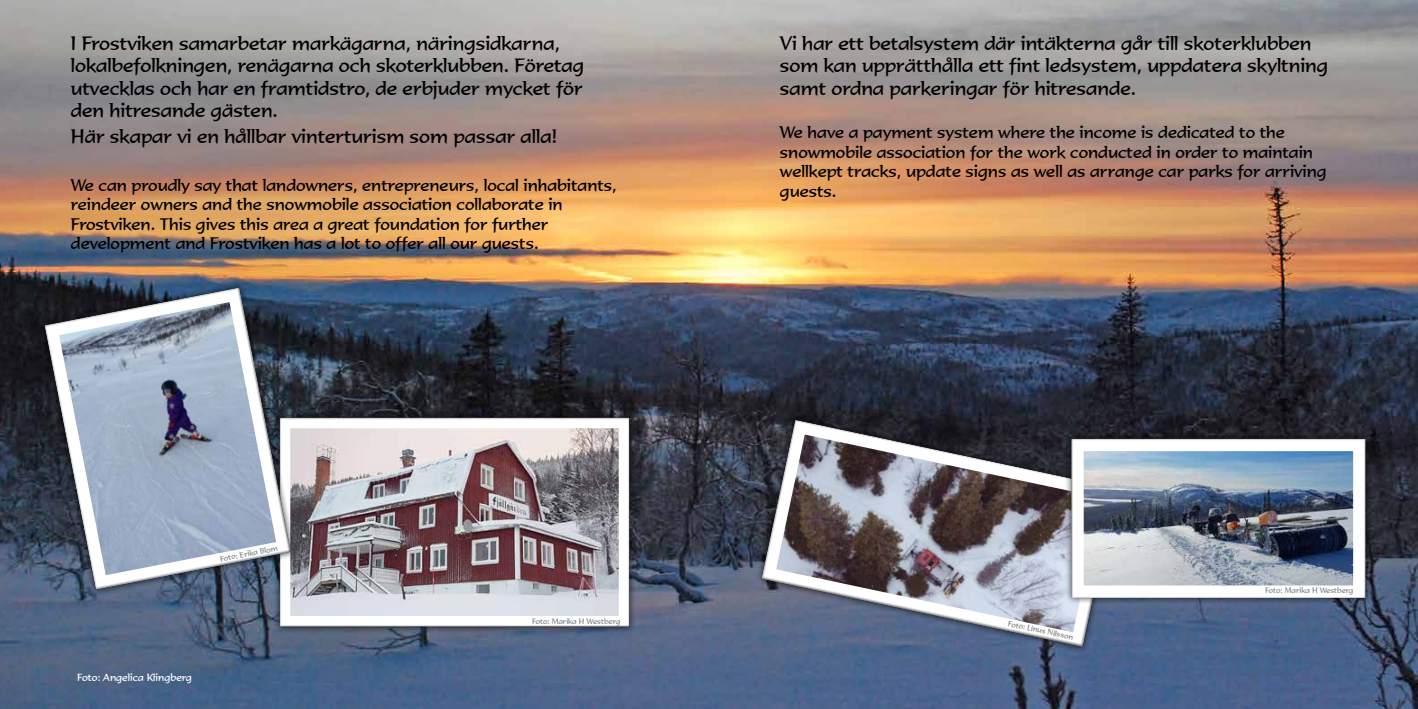
<style>
.page{position:relative;width:1418px;height:709px;background:#fff}
.page>*{position:absolute;margin:0;border:0;box-sizing:border-box;transform-origin:0 0}
.t1{font:18.75px/22.5px "Formal 436 BT";color:#000}
.t2{font:16.25px/19.5px "Formal 436 BT";color:#000}
.t3{font:10px "Formal 436 BT";color:#fff}
.t4{font:7.5px "Formal 436 BT";color:#808285}
</style>
<div class="page">
<img style="left:0;top:0;width:1417px;height:709px">
<div style="left:273px;top:410px;width:363px;height:223px;background:#000;opacity:.75"></div>
<div style="left:279px;top:417px;width:350px;height:210px;background:#000;opacity:.75"></div>
<div style="left:38px;top:281px;width:259px;height:315px;background:#000;opacity:.75"></div>
<svg style="left:44px;top:286px;width:248px;height:304px;background:#8b96a7"></svg>
<div style="left:755px;top:414px;width:367px;height:239px;background:#000;opacity:.75"></div>
<svg style="left:760px;top:418px;width:357px;height:230px;background:#767681"></svg>
<div style="left:1064px;top:432px;width:308px;height:172px;background:#000;opacity:.75"></div>
<div style="left:1070px;top:437px;width:295px;height:162px;background:#000;opacity:.75"></div>
<p class="t1" style="left:71px;top:32px;width:515px">I Frostviken samarbetar markägarna, näringsidkarna, lokalbefolkningen, renägarna och skoterklubben. Företag utvecklas och har en framtidstro, de erbjuder mycket för den hitresande gästen.</p>
<p class="t1" style="left:71px;top:125px;width:488px">Här skapar vi en hållbar vinterturism som passar alla!</p>
<p class="t2" style="left:71px;top:175px;width:547px">We can proudly say that landowners, entrepreneurs, local inhabitants, reindeer owners and the snowmobile association collaborate in Frostviken. This gives this area a great foundation for further development and Frostviken has a lot to offer all our guests.</p>
<p class="t4" style="left:219px;top:554px;width:60px;rotate:-11deg">Foto: Erika Blom</p>
<p class="t3" style="left:77px;top:671px;width:116px">Foto: Angelica Klingberg</p>
<p class="t4" style="left:532px;top:616px;width:90px">Foto: Marika H Westberg</p>
<p class="t1" style="left:780px;top:32px;width:550px">Vi har ett betalsystem där intäkterna går till skoterklubben som kan upprätthålla ett fint ledsystem, uppdatera skyltning samt ordna parkeringar för hitresande.</p>
<p class="t2" style="left:780px;top:122px;width:548px">We have a payment system where the income is dedicated to the snowmobile association for the work conducted in order to maintain wellkept tracks, update signs as well as arrange car parks for arriving guests.</p>
<p class="t4" style="left:1009px;top:619px;width:68px;rotate:12deg">Foto: Linus Nilsson</p>
<p class="t4" style="left:1265px;top:586px;width:90px">Foto: Marika H Westberg</p>
</div>
